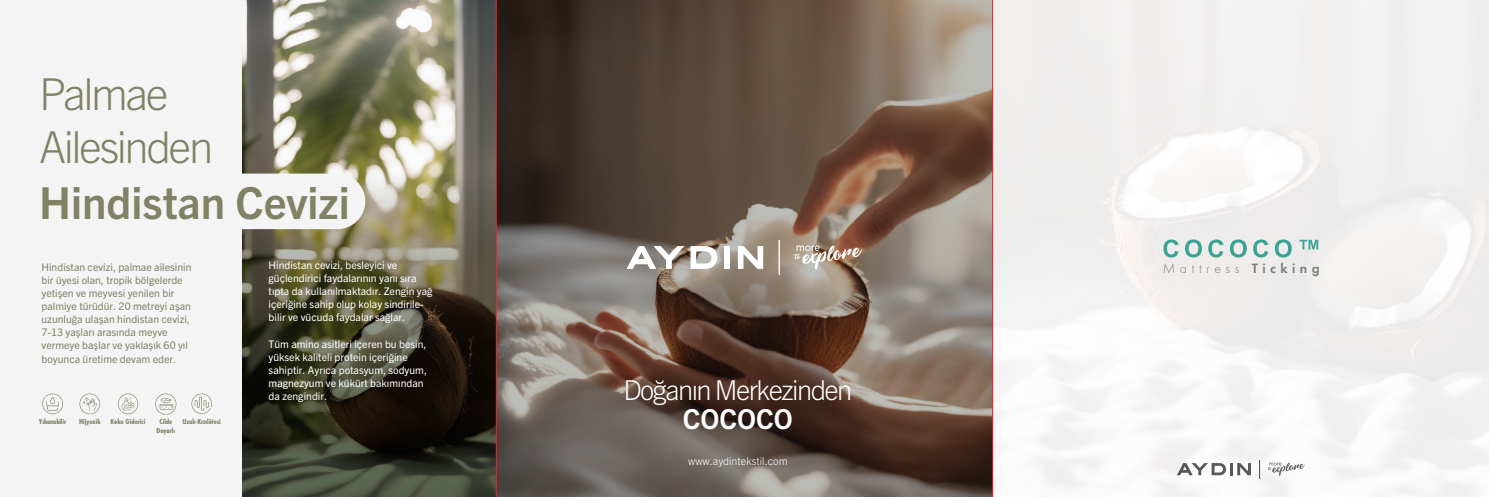
<style>
.page{position:relative;width:1489px;height:497px;background:#fff}
.page>*{position:absolute;margin:0;border:0;box-sizing:border-box;transform-origin:0 0}
.t1{font:300 44.01px/52.9px "Trade Gothic Next LT Pro";letter-spacing:-.055em;color:#818166}
.t2{font:700 44.01px "Trade Gothic Next LT Pro";color:#818166}
.t3{font:300 27.47px "Trade Gothic Next LT Pro";letter-spacing:-.055em;color:#fff}
.t4{font:700 27.47px "Trade Gothic Next LT Pro";color:#fff}
.t5{font:300 14px "Futura PT";letter-spacing:.32em;color:#7d7e7c}
.t6{font:300 10.67px "Trade Gothic Next LT Pro";color:#fff}
.t7{font:10.5px/13.1px "Trade Gothic Next LT Pro";color:#fff}
.t8{font:10.5px/13.1px "Trade Gothic Next LT Pro";color:#818166}
.t9{font:700 7.52px/9px "Futura PT Cond";color:#818166;text-align:center;scale:1.08 1}
.s1{font-weight:600}
</style>
<div class="page">
<img style="left:242px;top:0;width:254px;height:171px">
<svg style="left:242px;top:171px;width:254px;height:325px;background:#4a4734"></svg>
<div style="left:992px;top:0;width:496px;height:496px;background:#f4f4f4"></div>
<svg style="left:1163px;top:239px;width:15px;height:18px"></svg>
<svg style="left:1185px;top:239px;width:16px;height:18px"></svg>
<svg style="left:1208px;top:239px;width:15px;height:18px"></svg>
<svg style="left:1229px;top:239px;width:17px;height:18px"></svg>
<svg style="left:1253px;top:239px;width:15px;height:18px"></svg>
<svg style="left:1274px;top:239px;width:17px;height:18px"></svg>
<svg style="left:1299px;top:239px;width:19px;height:10px"></svg>
<svg style="left:1267px;top:462px;width:37px;height:13px"></svg>
<svg style="left:1177px;top:463px;width:73px;height:12px"></svg>
<svg style="left:1259px;top:459px;width:1px;height:19px"></svg>
<svg style="left:497px;top:0;width:495px;height:496px;background:#69594e"></svg>
<svg style="left:793px;top:245px;width:69px;height:24px;background:#b29d8e"></svg>
<svg style="left:656px;top:246px;width:28px;height:22px"></svg>
<svg style="left:626px;top:246px;width:30px;height:22px"></svg>
<div style="left:724px;top:246px;width:6px;height:22px;background:#fff"></div>
<svg style="left:738px;top:246px;width:25px;height:22px"></svg>
<svg style="left:690px;top:246px;width:28px;height:22px"></svg>
<hr style="left:778px;top:240px;width:1px;height:34px;background:#fff">
<div style="left:0;top:0;width:241px;height:496px;background:#f4f4f4"></div>
<div style="left:241px;top:173px;width:124px;height:56px;background:#f4f4f4"></div>
<svg style="left:155px;top:393px;width:22px;height:21px"></svg>
<svg style="left:79px;top:393px;width:22px;height:20px"></svg>
<svg style="left:118px;top:393px;width:21px;height:20px"></svg>
<svg style="left:42px;top:393px;width:21px;height:21px"></svg>
<svg style="left:191px;top:393px;width:21px;height:20px"></svg>
<hr style="left:496px;top:0;width:1px;height:496px;background:#ee1d23">
<hr style="left:992px;top:0;width:1px;height:496px;background:#ee1d23">
<h1 class="t1" style="left:39px;top:64px;width:176px">Palmae<br>Ailesinden</h1>
<h1 class="t2" style="left:39px;top:172px;width:312px">Hindistan Cevizi</h1>
<p class="t8" style="left:42px;top:259px;width:151px">Hindistan cevizi, palmae ailesinin bir üyesi olan, tropik bölgelerde yetişen ve meyvesi yenilen bir palmiye türüdür. 20 metreyi aşan uzunluğa ulaşan hindistan cevizi,<br>7-13 yaşları arasında meyve vermeye başlar ve yaklaşık 60 yıl boyunca üretime devam eder.</p>
<p class="t7" style="left:268px;top:257px;width:165px">Hindistan cevizi, besleyici ve güçlendirici faydalarının yanı sıra tıpta da kullanılmaktadır. Zengin yağ içeriğine sahip olup kolay sindirile&shy;bilir ve vücuda faydalar sağlar.</p>
<p class="t7" style="left:268px;top:336px;width:160px">Tüm amino asitleri içeren bu besin, yüksek kaliteli protein içeriğine sahiptir. Ayrıca potasyum, sodyum, magnezyum ve kükürt bakımından da zengindir.</p>
<p class="t9" style="left:39px;top:416px;width:27px">Yıkanabilir</p>
<p class="t9" style="left:79px;top:416px;width:21px">Hijyenik</p>
<p class="t9" style="left:111px;top:416px;width:34px">Koku Giderici</p>
<p class="t9" style="left:182px;top:416px;width:37px">Uzak-Kızılötesi</p>
<p class="t9" style="left:156px;top:416px;width:19px">Cilde<br>Duyarlı</p>
<h2 class="t3" style="left:623px;top:371px;width:230px">Doğanın Merkezinden</h2>
<h2 class="t4" style="left:682px;top:399px;width:112px">COCOCO</h2>
<p class="t6" style="left:688px;top:453px;width:101px">www.aydintekstil.com</p>
<h3 class="t5" style="left:1162px;top:260px;width:158px">Mattress <span class="s1">Ticking</span></h3>
</div>
